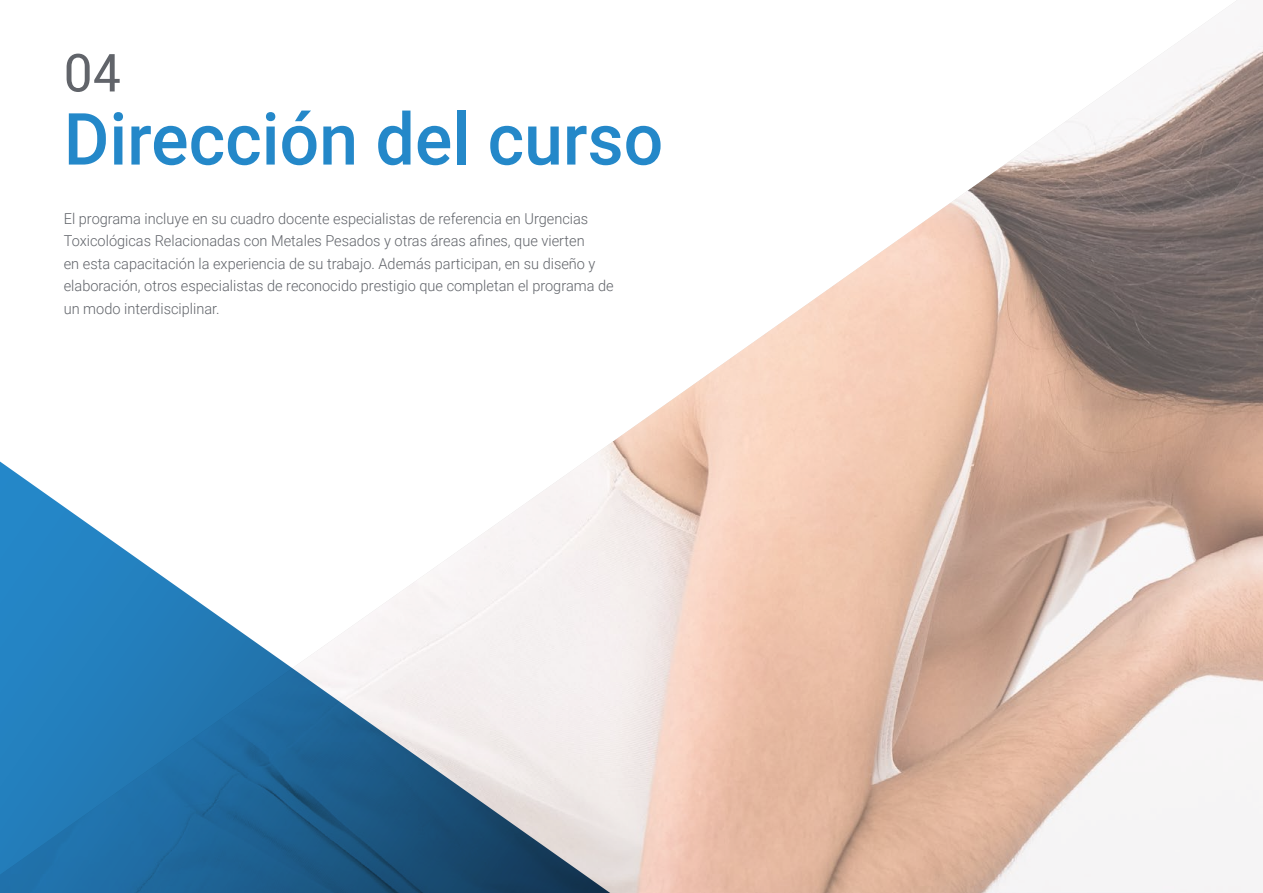
<style>
.page{position:relative;width:1263px;height:893px;background:#fff}
.page>*{position:absolute;margin:0;border:0;box-sizing:border-box;transform-origin:0 0}
.t1{font:500 72px "Roboto";color:#2488c9}
.t2{font:52.5px "Roboto";color:#61646a}
.t3{font:300 15px/22.5px "Roboto";color:#61646a}
</style>
<div class="page">
<img style="left:607px;top:0;width:656px;height:893px">
<svg style="left:0;top:446px;width:640px;height:447px"></svg>
<h2 class="t2" style="left:64px;top:36px;width:59px">04</h2>
<h1 class="t1" style="left:64px;top:89px;width:601px">Dirección del curso</h1>
<p class="t3" style="left:64px;top:207px;width:551px">El programa incluye en su cuadro docente especialistas de referencia en Urgencias Toxicológicas Relacionadas con Metales Pesados y otras áreas afines, que vierten<br>en esta capacitación la experiencia de su trabajo. Además participan, en su diseño y elaboración, otros especialistas de reconocido prestigio que completan el programa de un modo interdisciplinar.</p>
</div>
